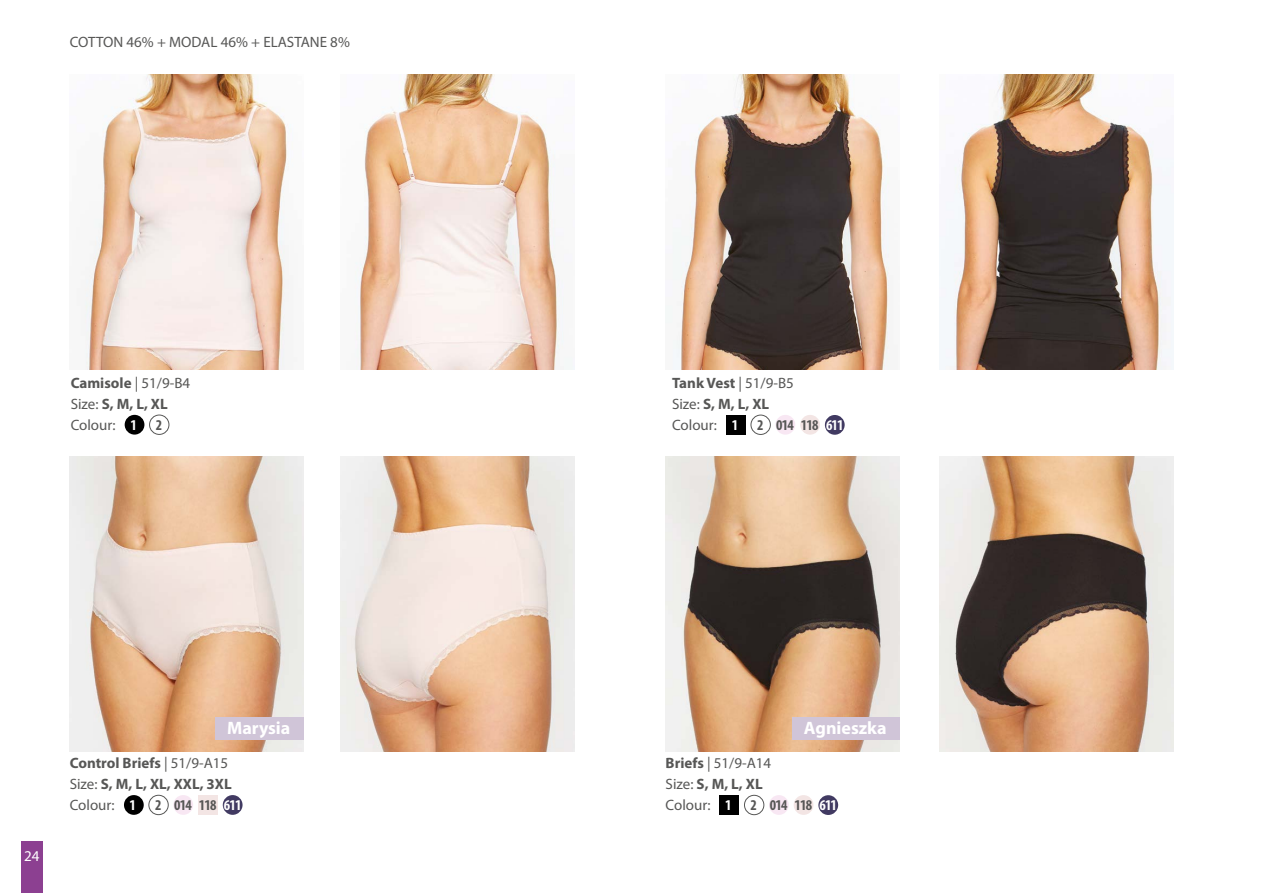
<style>
.page{position:relative;width:1263px;height:893px;background:#fff}
.page>*{position:absolute;margin:0;border:0;box-sizing:border-box;transform-origin:0 0}
.t1{font:700 18px "Myriad Pro";color:#fff}
.t2{font:15px/21px "Myriad Pro";color:#575756}
.t3{font:700 15px/21px "Myriad Pro";color:#575756}
.t4{font:700 condensed 15px "Myriad Pro";letter-spacing:-.05em;color:#575756}
.t5{font:700 condensed 15px "Myriad Pro";letter-spacing:-.05em;color:#fff}
.t6{font:15px "Myriad Pro";color:#fff}
.s1{font-weight:700}
.s2{font-weight:400}
</style>
<div class="page">
<div style="left:21px;top:841px;width:22px;height:52px;background:#8c4091"></div>
<img style="left:70px;top:456px;width:234px;height:295px">
<img style="left:340px;top:456px;width:234px;height:295px">
<img style="left:666px;top:456px;width:234px;height:295px">
<img style="left:939px;top:456px;width:234px;height:295px">
<img style="left:84px;top:74px;width:205px;height:295px">
<div style="left:215px;top:717px;width:89px;height:23px;background:#d0c5d8"></div>
<img style="left:355px;top:74px;width:219px;height:295px">
<img style="left:666px;top:74px;width:224px;height:295px">
<img style="left:939px;top:74px;width:234px;height:295px">
<div style="left:792px;top:717px;width:108px;height:23px;background:#d0c5d8"></div>
<div style="left:198px;top:795px;width:20px;height:20px;background:#f3e5e4"></div>
<div style="left:720px;top:795px;width:19px;height:20px;background:#000"></div>
<div style="left:726px;top:415px;width:20px;height:20px;background:#000"></div>
<div style="left:149px;top:415px;width:20px;height:20px;border:1px solid #575756;border-radius:50%"></div>
<div style="left:149px;top:795px;width:19px;height:20px;border:1px solid #575756;border-radius:50%"></div>
<div style="left:744px;top:795px;width:20px;height:20px;border:1px solid #575756;border-radius:50%"></div>
<div style="left:751px;top:415px;width:19px;height:20px;border:1px solid #575756;border-radius:50%"></div>
<div style="left:125px;top:415px;width:19px;height:20px;background:#000;border-radius:50%"></div>
<div style="left:124px;top:795px;width:20px;height:20px;background:#000;border-radius:50%"></div>
<div style="left:173px;top:795px;width:20px;height:20px;background:#f8e7f3;border-radius:50%"></div>
<div style="left:769px;top:795px;width:20px;height:20px;background:#f8e7f3;border-radius:50%"></div>
<div style="left:775px;top:415px;width:20px;height:20px;background:#f8e7f3;border-radius:50%"></div>
<div style="left:794px;top:795px;width:19px;height:20px;background:#f3e5e4;border-radius:50%"></div>
<div style="left:800px;top:415px;width:20px;height:20px;background:#f3e5e4;border-radius:50%"></div>
<div style="left:223px;top:795px;width:20px;height:20px;background:#413a62;border-radius:50%"></div>
<div style="left:818px;top:795px;width:20px;height:20px;background:#413a62;border-radius:50%"></div>
<div style="left:825px;top:415px;width:20px;height:20px;background:#413a62;border-radius:50%"></div>
<p class="t2" style="left:70px;top:32px;width:282px">COTTON 46% + MODAL 46% + ELASTANE 8%</p>
<p class="t2" style="left:71px;top:372px;width:121px"><span class="s1">Camisole</span> | 51/9-B4<br>Size: <span class="s1">S, M, L, XL<br></span>Colour:</p>
<p class="t2" style="left:672px;top:372px;width:123px"><span class="s1">Tank Vest</span> | 51/9-B5<br>Size: <span class="s1">S, M, L, XL<br></span>Colour:</p>
<p class="t4" style="left:156px;top:415px;width:8px">2</p>
<p class="t4" style="left:776px;top:415px;width:19px">014</p>
<p class="t4" style="left:801px;top:415px;width:19px">118</p>
<p class="t5" style="left:130px;top:415px;width:8px">1</p>
<p class="t4" style="left:757px;top:415px;width:8px">2</p>
<p class="t5" style="left:732px;top:415px;width:8px">1</p>
<p class="t5" style="left:826px;top:415px;width:19px">611</p>
<p class="t6" style="left:24px;top:847px;width:17px">24</p>
<p class="t1" style="left:227px;top:716px;width:65px">Marysia</p>
<p class="t1" style="left:804px;top:716px;width:84px">Agnieszka</p>
<p class="t3" style="left:70px;top:752px;width:164px">Control Briefs <span class="s2">| 51/9-A15<br>Size:</span> S, M, L, XL, XXL, 3XL<br><span class="s2">Colour:</span></p>
<p class="t2" style="left:666px;top:752px;width:107px"><span class="s1">Briefs</span> | 51/9-A14<br>Size: <span class="s1">S, M, L, XL<br></span>Colour:</p>
<p class="t4" style="left:155px;top:796px;width:8px">2</p>
<p class="t4" style="left:751px;top:796px;width:8px">2</p>
<p class="t4" style="left:174px;top:796px;width:19px">014</p>
<p class="t4" style="left:770px;top:796px;width:19px">014</p>
<p class="t5" style="left:224px;top:796px;width:19px">611</p>
<p class="t5" style="left:819px;top:796px;width:19px">611</p>
<p class="t4" style="left:199px;top:796px;width:19px">118</p>
<p class="t4" style="left:794px;top:796px;width:19px">118</p>
<p class="t5" style="left:130px;top:796px;width:8px">1</p>
<p class="t5" style="left:725px;top:796px;width:8px">1</p>
</div>
